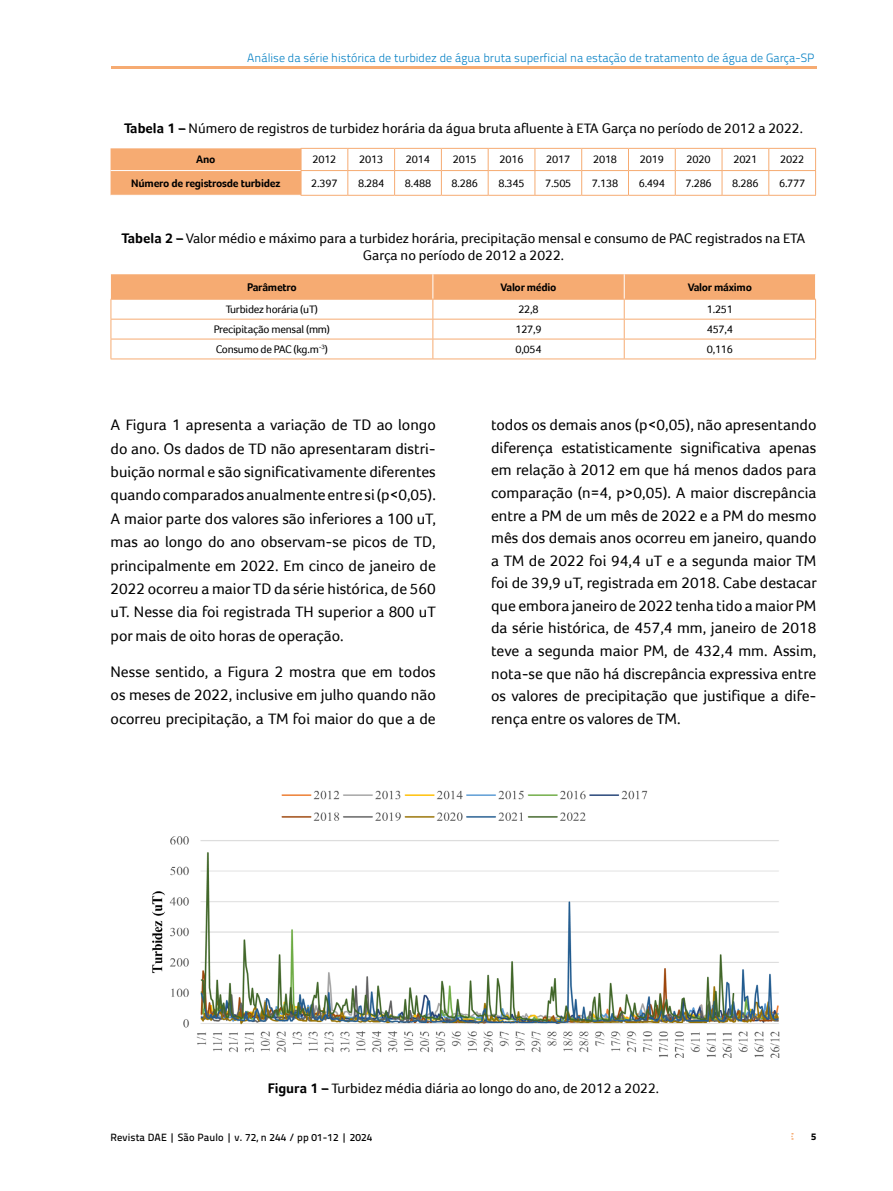
<style>
.page{position:relative;width:893px;height:1191px;background:#fff}
.page>*{position:absolute;margin:0;border:0;box-sizing:border-box;transform-origin:0 0}
.TXT{font:15.75px/22.6px "Foco";color:#000;text-align:justify}
.Tab__Figura_Tit{font:14.25px/17.1px "Foco";color:#000;text-align:center}
.t1{font:300 12px "Titillium Text 22 L";color:#007ec3}
.Tabela_Corpo{font:11.25px "Foco";letter-spacing:-.02em;color:#000}
.Tabela_Gravata{font:700 11.25px "Foco";letter-spacing:-.02em;color:#000}
.t2{font:500 10.5px "Titillium Text 22 L";letter-spacing:.01em;color:#000}
.t3{font:800 9.75px "Titillium Text 22 L";color:#000}
.s1{font-weight:700}
</style>
<div class="page">
<svg style="left:791px;top:1133px;width:2px;height:6px"></svg>
<hr style="left:111px;top:66px;width:705px;height:3px;background:#f6ab72">
<svg style="left:111px;top:148px;width:705px;height:47px"></svg>
<hr style="left:301px;top:195px;width:47px;height:1px;background:#f6ab72">
<hr style="left:348px;top:195px;width:47px;height:1px;background:#f6ab72">
<hr style="left:395px;top:195px;width:46px;height:1px;background:#f6ab72">
<hr style="left:441px;top:195px;width:47px;height:1px;background:#f6ab72">
<hr style="left:488px;top:195px;width:47px;height:1px;background:#f6ab72">
<hr style="left:535px;top:195px;width:47px;height:1px;background:#f6ab72">
<hr style="left:582px;top:195px;width:46px;height:1px;background:#f6ab72">
<hr style="left:628px;top:195px;width:47px;height:1px;background:#f6ab72">
<hr style="left:675px;top:195px;width:47px;height:1px;background:#f6ab72">
<hr style="left:722px;top:195px;width:47px;height:1px;background:#f6ab72">
<hr style="left:769px;top:195px;width:47px;height:1px;background:#f6ab72">
<svg style="left:111px;top:274px;width:705px;height:85px"></svg>
<img style="left:152px;top:790px;width:628px;height:267px">
<p class="t1" style="left:247px;top:49px;width:569px">Análise da série histórica de turbidez de água bruta superficial na estação de tratamento de água de Garça-SP</p>
<p class="Tab__Figura_Tit" style="left:124px;top:120px;width:680px"><span class="s1">Tabela 1 –</span> Número de registros de turbidez horária da água bruta afluente à ETA Garça no período de 2012 a 2022.</p>
<p class="Tabela_Gravata" style="left:196px;top:153px;width:21px">Ano</p>
<p class="Tabela_Corpo" style="left:312px;top:153px;width:26px">2012</p>
<p class="Tabela_Corpo" style="left:359px;top:153px;width:26px">2013</p>
<p class="Tabela_Corpo" style="left:406px;top:153px;width:26px">2014</p>
<p class="Tabela_Corpo" style="left:453px;top:153px;width:26px">2015</p>
<p class="Tabela_Corpo" style="left:499px;top:153px;width:26px">2016</p>
<p class="Tabela_Corpo" style="left:546px;top:153px;width:26px">2017</p>
<p class="Tabela_Corpo" style="left:593px;top:153px;width:26px">2018</p>
<p class="Tabela_Corpo" style="left:640px;top:153px;width:26px">2019</p>
<p class="Tabela_Corpo" style="left:687px;top:153px;width:26px">2020</p>
<p class="Tabela_Corpo" style="left:733px;top:153px;width:26px">2021</p>
<p class="Tabela_Corpo" style="left:780px;top:153px;width:26px">2022</p>
<p class="Tabela_Gravata" style="left:131px;top:176px;width:151px">Número de registrosde turbidez</p>
<p class="Tabela_Corpo" style="left:311px;top:177px;width:28px">2.397</p>
<p class="Tabela_Corpo" style="left:358px;top:177px;width:28px">8.284</p>
<p class="Tabela_Corpo" style="left:405px;top:177px;width:28px">8.488</p>
<p class="Tabela_Corpo" style="left:452px;top:177px;width:28px">8.286</p>
<p class="Tabela_Corpo" style="left:498px;top:177px;width:28px">8.345</p>
<p class="Tabela_Corpo" style="left:545px;top:177px;width:28px">7.505</p>
<p class="Tabela_Corpo" style="left:592px;top:177px;width:28px">7.138</p>
<p class="Tabela_Corpo" style="left:639px;top:177px;width:28px">6.494</p>
<p class="Tabela_Corpo" style="left:685px;top:177px;width:28px">7.286</p>
<p class="Tabela_Corpo" style="left:732px;top:177px;width:28px">8.286</p>
<p class="Tabela_Corpo" style="left:779px;top:177px;width:28px">6.777</p>
<p class="Tab__Figura_Tit" style="left:122px;top:229px;width:685px"><span class="s1">Tabela 2 –</span> Valor médio e máximo para a turbidez horária, precipitação mensal e consumo de PAC registrados na ETA<br>Garça no período de 2012 a 2022.</p>
<p class="Tabela_Gravata" style="left:247px;top:280px;width:51px">Parâmetro</p>
<p class="Tabela_Gravata" style="left:501px;top:280px;width:58px">Valor médio</p>
<p class="Tabela_Gravata" style="left:688px;top:280px;width:66px">Valor máximo</p>
<p class="Tabela_Corpo" style="left:226px;top:303px;width:94px">Turbidez horária (uT)</p>
<p class="Tabela_Corpo" style="left:518px;top:303px;width:22px">22,8</p>
<p class="Tabela_Corpo" style="left:707px;top:303px;width:28px">1.251</p>
<p class="Tabela_Corpo" style="left:214px;top:323px;width:118px">Precipitação mensal (mm)</p>
<p class="Tabela_Corpo" style="left:515px;top:323px;width:28px">127,9</p>
<p class="Tabela_Corpo" style="left:707px;top:323px;width:28px">457,4</p>
<p class="Tabela_Corpo" style="left:216px;top:343px;width:114px">Consumo de PAC (kg.m<sup>-3</sup>)</p>
<p class="Tabela_Corpo" style="left:515px;top:343px;width:28px">0,054</p>
<p class="Tabela_Corpo" style="left:707px;top:343px;width:28px">0,116</p>
<p class="TXT" style="left:111px;top:413px;width:327px;line-height:23.4px">A Figura 1 apresenta a variação de TD ao longo do ano. Os dados de TD não apresentaram distri&shy;buição normal e são significativamente diferentes quando comparados anualmente entre si (p&lt;0,05).<br>A maior parte dos valores são inferiores a 100 uT, mas ao longo do ano observam-se picos de TD, principalmente em 2022. Em cinco de janeiro de 2022 ocorreu a maior TD da série histórica, de 560 uT. Nesse dia foi registrada TH superior a 800 uT por mais de oito horas de operação.</p>
<p class="TXT" style="left:111px;top:660px;width:327px;line-height:23.4px">Nesse sentido, a Figura 2 mostra que em todos os meses de 2022, inclusive em julho quando não ocorreu precipitação, a TM foi maior do que a de</p>
<p class="TXT" style="left:491px;top:413px;width:327px">todos os demais anos (p&lt;0,05), não apresentando diferença estatisticamente significativa apenas em relação à 2012 em que há menos dados para comparação (n=4, p&gt;0,05). A maior discrepância entre a PM de um mês de 2022 e a PM do mesmo mês dos demais anos ocorreu em janeiro, quando a TM de 2022 foi 94,4 uT e a segunda maior TM foi de 39,9 uT, registrada em 2018. Cabe destacar que embora janeiro de 2022 tenha tido a maior PM da série histórica, de 457,4 mm, janeiro de 2018 teve a segunda maior PM, de 432,4 mm. Assim, nota-se que não há discrepância expressiva entre os valores de precipitação que justifique a dife&shy;rença entre os valores de TM.</p>
<p class="Tab__Figura_Tit" style="left:268px;top:1079px;width:393px"><span class="s1">Figura 1 –</span> Turbidez média diária ao longo do ano, de 2012 a 2022.</p>
<p class="t2" style="left:111px;top:1129px;width:263px">Revista DAE | São Paulo | v. 72, n 244 / pp 01-12 | 2024</p>
<p class="t3" style="left:811px;top:1129px;width:7px">5</p>
</div>
